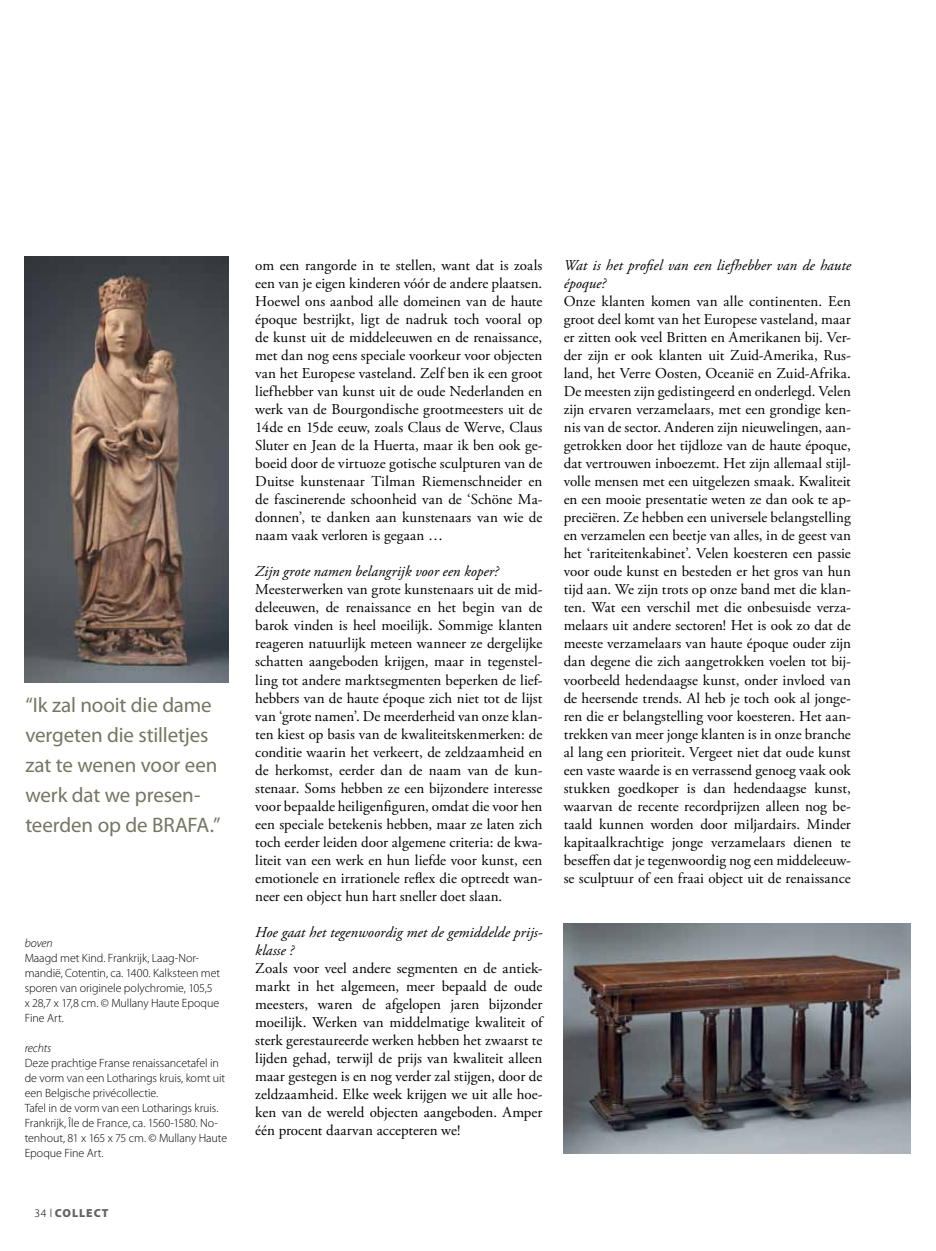
<style>
.page{position:relative;width:936px;height:1251px;background:#fff}
.page>*{position:absolute;margin:0;border:0;box-sizing:border-box;transform-origin:0 0}
.t1{font:21px/30px "Myriad Pro";letter-spacing:-.005em;color:#767662}
.t2{font:15px/18px "Adobe Garamond Pro";color:#000;text-align:justify}
.t3{font:italic 15px/18px "Adobe Garamond Pro";color:#000}
.t4{font:300 12px/15px "Myriad Pro";letter-spacing:-.005em;color:#000}
.t5{font:italic 300 12px "Myriad Pro";letter-spacing:-.005em;color:#000}
.t6{font:900 11.7px "Myriad Pro";letter-spacing:.08em;color:#636466}
.s1{font-weight:300;color:#000}
</style>
<div class="page">
<img style="left:25px;top:257px;width:203px;height:425px">
<img style="left:563px;top:923px;width:347px;height:229px">
<h1 class="t1" style="left:25px;top:690px;width:197px">“Ik zal nooit die dame vergeten die stilletjes zat te wenen voor een werk dat we presen&shy;teerden op de BRAFA.”</h1>
<p class="t5" style="left:25px;top:935px;width:30px">boven</p>
<p class="t4" style="left:25px;top:950px;width:197px">Maagd met Kind. Frankrijk, Laag-Nor&shy;mandië, Cotentin, ca. 1400. Kalksteen met sporen van originele polychromie, 105,5 x 28,7 x 17,8 cm. © Mullany Haute Epoque Fine Art.</p>
<p class="t5" style="left:25px;top:1040px;width:28px">rechts</p>
<p class="t4" style="left:25px;top:1055px;width:204px">Deze prachtige Franse renaissancetafel in de vorm van een Lotharings kruis, komt uit een Belgische privécollectie.<br>Tafel in de vorm van een Lotharings kruis.<br>Frankrijk, Île de France, ca. 1560-1580. No&shy;tenhout, 81 x 165 x 75 cm. © Mullany Haute Epoque Fine Art.</p>
<p class="t6" style="left:34px;top:1205px;width:75px"><span class="s1">34 l</span> COLLECT</p>
<p class="t2" style="left:255px;top:257px;width:289px">om een rangorde in te stellen, want dat is zoals een van je eigen kinderen vóór de andere plaatsen.<br>Hoewel ons aanbod alle domeinen van de haute époque bestrijkt, ligt de nadruk toch vooral op de kunst uit de middeleeuwen en de renaissance, met dan nog eens speciale voorkeur voor objecten van het Europese vasteland. Zelf ben ik een groot liefhebber van kunst uit de oude Nederlanden en werk van de Bourgondische grootmeesters uit de 14de en 15de eeuw, zoals Claus de Werve, Claus Sluter en Jean de la Huerta, maar ik ben ook ge&shy;boeid door de virtuoze gotische sculpturen van de Duitse kunstenaar Tilman Riemenschneider en de fascinerende schoonheid van de ‘Schöne Ma&shy;donnen’, te danken aan kunstenaars van wie de naam vaak verloren is gegaan …</p>
<p class="t3" style="left:255px;top:563px;width:245px">Zijn grote namen belangrijk voor een koper?</p>
<p class="t2" style="left:255px;top:581px;width:289px">Meesterwerken van grote kunstenaars uit de mid&shy;deleeuwen, de renaissance en het begin van de barok vinden is heel moeilijk. Sommige klanten reageren natuurlijk meteen wanneer ze dergelijke schatten aangeboden krijgen, maar in tegenstel&shy;ling tot andere marktsegmenten beperken de lief&shy;hebbers van de haute époque zich niet tot de lijst van ‘grote namen’. De meerderheid van onze klan&shy;ten kiest op basis van de kwaliteitskenmerken: de conditie waarin het verkeert, de zeldzaamheid en de herkomst, eerder dan de naam van de kun&shy;stenaar. Soms hebben ze een bijzondere interesse voor bepaalde heiligenfiguren, omdat die voor hen een speciale betekenis hebben, maar ze laten zich toch eerder leiden door algemene criteria: de kwa&shy;liteit van een werk en hun liefde voor kunst, een emotionele en irrationele reflex die optreedt wan&shy;neer een object hun hart sneller doet slaan.</p>
<p class="t3" style="left:255px;top:923px;width:289px">Hoe gaat het tegenwoordig met de gemiddelde prijs&shy;klasse ?</p>
<p class="t2" style="left:255px;top:959px;width:289px">Zoals voor veel andere segmenten en de antiek&shy;markt in het algemeen, meer bepaald de oude meesters, waren de afgelopen jaren bijzonder moeilijk. Werken van middelmatige kwaliteit of sterk gerestaureerde werken hebben het zwaarst te lijden gehad, terwijl de prijs van kwaliteit alleen maar gestegen is en nog verder zal stijgen, door de zeldzaamheid. Elke week krijgen we uit alle hoe&shy;ken van de wereld objecten aangeboden. Amper één procent daarvan accepteren we!</p>
<p class="t3" style="left:563px;top:257px;width:289px">Wat is het profiel van een liefhebber van de haute époque?</p>
<p class="t2" style="left:563px;top:293px;width:289px">Onze klanten komen van alle continenten. Een groot deel komt van het Europese vasteland, maar er zitten ook veel Britten en Amerikanen bij. Ver&shy;der zijn er ook klanten uit Zuid-Amerika, Rus&shy;land, het Verre Oosten, Oceanië en Zuid-Afrika.<br>De meesten zijn gedistingeerd en onderlegd. Velen zijn ervaren verzamelaars, met een grondige ken&shy;nis van de sector. Anderen zijn nieuwelingen, aan&shy;getrokken door het tijdloze van de haute époque, dat vertrouwen inboezemt. Het zijn allemaal stijl&shy;volle mensen met een uitgelezen smaak. Kwaliteit en een mooie presentatie weten ze dan ook te ap&shy;preciëren. Ze hebben een universele belangstelling en verzamelen een beetje van alles, in de geest van het ‘rariteitenkabinet’. Velen koesteren een passie voor oude kunst en besteden er het gros van hun tijd aan. We zijn trots op onze band met die klan&shy;ten. Wat een verschil met die onbesuisde verza&shy;melaars uit andere sectoren! Het is ook zo dat de meeste verzamelaars van haute époque ouder zijn dan degene die zich aangetrokken voelen tot bij&shy;voorbeeld hedendaagse kunst, onder invloed van de heersende trends. Al heb je toch ook al jonge&shy;ren die er belangstelling voor koesteren. Het aan&shy;trekken van meer jonge klanten is in onze branche al lang een prioriteit. Vergeet niet dat oude kunst een vaste waarde is en verrassend genoeg vaak ook stukken goedkoper is dan hedendaagse kunst, waarvan de recente recordprijzen alleen nog be&shy;taald kunnen worden door miljardairs. Minder kapitaalkrachtige jonge verzamelaars dienen te beseffen dat je tegenwoordig nog een middeleeuw&shy;se sculptuur of een fraai object uit de renaissance</p>
</div>
